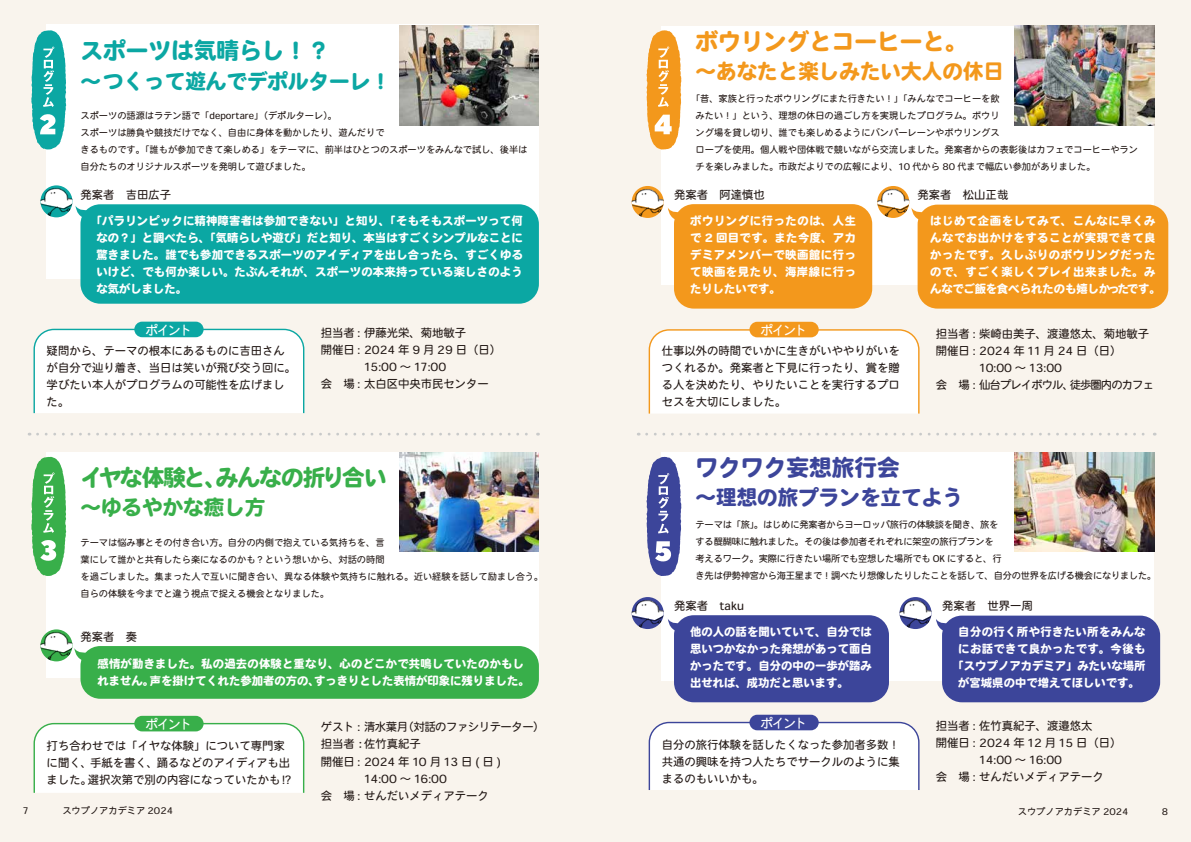
<style>
.page{position:relative;width:1191px;height:842px;background:#f9f4ed}
.page>*{position:absolute;margin:0;border:0;box-sizing:border-box;transform-origin:0 0}
.t1{font:22.7px "Heisei Maru Go Std W8";letter-spacing:-.04em;color:#38af4a}
.t2{font:22.7px "Heisei Maru Go Std W8";color:#f3981c}
.t3{font:22.7px "Heisei Maru Go Std W8";color:#0ba7a3}
.t4{font:22.7px "Heisei Maru Go Std W8";color:#3c459a}
.t5{font:20.6px "Heisei Maru Go Std W8";color:#0ba7a3}
.t6{font:20.6px "Heisei Maru Go Std W8";color:#f3981c}
.t7{font:20.6px "Heisei Maru Go Std W8";color:#3c459a}
.t8{font:20.6px "Heisei Maru Go Std W8";color:#38af4a}
.t9{font:12.8px "Heisei Maru Go Std W4";letter-spacing:-.1em;color:#fff}
.t10{font:11.3px/17px "Heisei Maru Go Std W4";color:#221815}
.t11{font:11.3px/17px "Heisei Maru Go Std W8";letter-spacing:.02em;color:#fff;text-align:justify}
.t12{font:11.3px/17px "Heisei Maru Go Std W8";letter-spacing:.05em;color:#fff}
.t13{font:11.3px/17px "Heisei Maru Go Std W8";color:#fff}
.t14{font:11.3px "Heisei Maru Go Std W4";letter-spacing:-.08em;color:#221815}
.t15{font:11.3px "Heisei Maru Go Std W4";letter-spacing:-.04em;color:#221815}
.t16{font:9.2px/17px "Heisei Maru Go Std W4";color:#221815}
.t17{font:9.2px/17px "Heisei Maru Go Std W4";letter-spacing:-.02em;color:#221815}
</style>
<div class="page">
<div style="left:47px;top:25px;width:492px;height:254px;background:#fff"></div>
<div style="left:47px;top:452px;width:492px;height:226px;background:#fff"></div>
<div style="left:662px;top:26px;width:492px;height:259px;background:#fff"></div>
<div style="left:662px;top:452px;width:492px;height:229px;background:#fff"></div>
<div style="left:749px;top:322px;width:69px;height:15px;background:#f3981c;border-radius:8px"></div>
<div style="left:80px;top:204px;width:459px;height:100px;background:#0ba7a3;border-radius:20px"></div>
<div style="left:674px;top:204px;width:198px;height:105px;background:#f3981c;border-radius:20px"></div>
<div style="left:674px;top:615px;width:215px;height:87px;background:#3c459a;border-radius:20px"></div>
<div style="left:917px;top:205px;width:251px;height:104px;background:#f3981c;border-radius:20px"></div>
<div style="left:942px;top:616px;width:218px;height:86px;background:#3c459a;border-radius:20px"></div>
<div style="left:80px;top:646px;width:459px;height:53px;background:#38af4a;border-radius:20px"></div>
<div style="left:33px;top:328px;width:272px;height:86px;background:#fff"></div>
<svg style="left:648px;top:328px;width:272px;height:86px;background:#fef9f3"></svg>
<div style="left:648px;top:721px;width:272px;height:69px;background:#fff"></div>
<div style="left:33px;top:722px;width:272px;height:71px;background:#fff"></div>
<img style="left:399px;top:26px;width:140px;height:99px">
<img style="left:1014px;top:26px;width:140px;height:99px">
<img style="left:1014px;top:452px;width:140px;height:100px">
<img style="left:399px;top:452px;width:140px;height:100px">
<svg style="left:38px;top:433px;width:500px;height:2px"></svg>
<svg style="left:646px;top:433px;width:509px;height:2px"></svg>
<svg style="left:31px;top:30px;width:35px;height:120px"></svg>
<svg style="left:31px;top:457px;width:35px;height:119px"></svg>
<svg style="left:646px;top:457px;width:35px;height:119px"></svg>
<svg style="left:646px;top:30px;width:35px;height:120px"></svg>
<svg style="left:43px;top:188px;width:45px;height:31px"></svg>
<img style="left:40px;top:185px;width:32px;height:32px;border-radius:16px">
<svg style="left:43px;top:632px;width:44px;height:29px"></svg>
<img style="left:40px;top:629px;width:32px;height:32px;border-radius:16px">
<svg style="left:642px;top:599px;width:38px;height:33px"></svg>
<svg style="left:642px;top:188px;width:38px;height:33px"></svg>
<svg style="left:910px;top:599px;width:38px;height:33px"></svg>
<svg style="left:877px;top:188px;width:46px;height:33px"></svg>
<img style="left:631px;top:597px;width:32px;height:32px;border-radius:16px">
<img style="left:631px;top:186px;width:32px;height:32px;border-radius:16px">
<img style="left:899px;top:597px;width:32px;height:32px;border-radius:16px">
<img style="left:877px;top:186px;width:32px;height:32px;border-radius:16px">
<div style="left:749px;top:715px;width:69px;height:15px;background:#3c459a;border-radius:8px"></div>
<div style="left:134px;top:716px;width:70px;height:15px;background:#38af4a;border-radius:8px"></div>
<div style="left:134px;top:322px;width:70px;height:15px;background:#0ba7a3;border-radius:8px"></div>
<h1 class="t3" style="left:80px;top:38px;width:251px">スポーツは気晴らし！？</h1>
<h2 class="t5" style="left:80px;top:69px;width:312px">～つくって遊んでデポルターレ！</h2>
<p class="t16" style="left:80px;top:107px;width:448px">スポーツの語源はラテン語で「deportare」（デポルターレ）。<br>スポーツは勝負や競技だけでなく、自由に身体を動かしたり、遊んだりで<br>きるものです。「誰もが参加できて楽しめる」をテーマに、前半はひとつのスポーツをみんなで試し、後半は自分たちのオリジナルスポーツを発明して遊びました。</p>
<h1 class="t2" style="left:695px;top:29px;width:274px">ボウリングとコーヒーと。</h1>
<h2 class="t6" style="left:695px;top:60px;width:310px">～あなたと楽しみたい大人の休日</h2>
<p class="t16" style="left:695px;top:90px;width:444px;text-indent:-5px">「昔、家族と行ったボウリングにまた行きたい！」「みんなでコーヒーを飲<br>みたい！」という、理想の休日の過ごし方を実現したプログラム。ボウリ<br>ング場を貸し切り、誰でも楽しめるようにバンパーレーンやボウリングス<br>ロープを使用。個人戦や団体戦で競いながら交流しました。発案者からの表彰後はカフェでコーヒーやランチを楽しみました。市政だよりでの広報により、10 代から 80 代まで幅広い参加がありました。</p>
<p class="t10" style="left:80px;top:186px;width:92px">発案者　吉田広子</p>
<p class="t10" style="left:674px;top:187px;width:92px">発案者　阿達慎也</p>
<p class="t10" style="left:917px;top:187px;width:92px">発案者　松山正哉</p>
<p class="t11" style="left:96px;top:212px;width:428px;text-indent:-6px">「パラリンピックに精神障害者は参加できない」と知り、「そもそもスポーツって何なの？」と調べたら、「気晴らしや遊び」だと知り、本当はすごくシンプルなことに驚きました。誰でも参加できるスポーツのアイディアを出し合ったら、すごくゆるいけど、でも何か楽しい。たぶんそれが、スポーツの本来持っている楽しさのような気がしました。</p>
<p class="t11" style="left:690px;top:213px;width:167px">ボウリングに行ったのは、人生で 2 回目です。また今度、アカデミアメンバーで映画館に行って映画を見たり、海岸線に行ったりしたいです。</p>
<p class="t12" style="left:930px;top:213px;width:232px">はじめて企画をしてみて、こんなに早くみんなでお出かけをすることが実現できて良かったです。久しぶりのボウリングだったので、すごく楽しくプレイ出来ました。みんなでご飯を食べられたのも嬉しかったです。</p>
<p class="t9" style="left:145px;top:321px;width:49px">ポイント</p>
<p class="t9" style="left:760px;top:321px;width:49px">ポイント</p>
<p class="t10" style="left:321px;top:325px;width:147px">担当者 : 伊藤光栄、菊地敏子</p>
<p class="t10" style="left:321px;top:342px;width:182px">開催日 : 2024 年 9 月 29 日（日）</p>
<p class="t10" style="left:364px;top:359px;width:84px">15:00 ～ 17:00</p>
<p class="t10" style="left:321px;top:376px;width:170px">会　場 : 太白区中央市民センター</p>
<p class="t10" style="left:47px;top:342px;width:251px">疑問から、テーマの根本にあるものに吉田さんが自分で辿り着き、当日は笑いが飛び交う回に。学びたい本人がプログラムの可能性を広げました。</p>
<p class="t10" style="left:662px;top:342px;width:240px;text-align:justify">仕事以外の時間でいかに生きがいややりがいをつくれるか。発案者と下見に行ったり、賞を贈る人を決めたり、やりたいことを実行するプロセスを大切にしました。</p>
<p class="t10" style="left:936px;top:325px;width:215px">担当者 : 柴崎由美子、渡邉悠太、菊地敏子</p>
<p class="t10" style="left:936px;top:342px;width:187px">開催日 : 2024 年 11 月 24 日（日）</p>
<p class="t10" style="left:979px;top:359px;width:84px">10:00 ～ 13:00</p>
<p class="t14" style="left:936px;top:377px;width:220px">会　場 : 仙台プレイボウル、徒歩圏内のカフェ</p>
<h1 class="t1" style="left:80px;top:465px;width:308px">イヤな体験と、みんなの折り合い</h1>
<h2 class="t8" style="left:80px;top:496px;width:186px">～ゆるやかな癒し方</h2>
<p class="t16" style="left:80px;top:534px;width:464px">テーマは悩み事とその付き合い方。自分の内側で抱えている気持ちを、言<br>葉にして誰かと共有したら楽になるのかも？という想いから、対話の時間<br>を過ごしました。集まった人で互いに聞き合い、異なる体験や気持ちに触れる。近い経験を話して励まし合う。自らの体験を今までと違う視点で捉える機会となりました。</p>
<p class="t10" style="left:80px;top:628px;width:58px">発案者　奏</p>
<p class="t13" style="left:98px;top:655px;width:434px">感情が動きました。私の過去の体験と重なり、心のどこかで共鳴していたのかもしれません。声を掛けてくれた参加者の方の、すっきりとした表情が印象に残りました。</p>
<h1 class="t4" style="left:695px;top:455px;width:206px">ワクワク妄想旅行会</h1>
<h2 class="t7" style="left:695px;top:486px;width:269px">～理想の旅プランを立てよう</h2>
<p class="t17" style="left:695px;top:516px;width:462px">テーマは「旅」。はじめに発案者からヨーロッパ旅行の体験談を聞き、旅を<br>する醍醐味に触れました。その後は参加者それぞれに架空の旅行プランを<br>考えるワーク。実際に行きたい場所でも空想した場所でも OK にすると、行<br>き先は伊勢神宮から海王星まで！調べたり想像したりしたことを話して、自分の世界を広げる機会になりました。</p>
<p class="t10" style="left:674px;top:598px;width:72px">発案者　taku</p>
<p class="t11" style="left:690px;top:624px;width:183px">他の人の話を聞いていて、自分では思いつかなかった発想があって面白かったです。自分の中の一歩が踏み出せれば、成功だと思います。</p>
<p class="t10" style="left:942px;top:598px;width:92px">発案者　世界一周</p>
<p class="t11" style="left:952px;top:624px;width:194px;text-align:center">自分の行く所や行きたい所をみんなにお話できて良かったです。今後も「スウプノアカデミア」みたいな場所が宮城県の中で増えてほしいです。</p>
<p class="t9" style="left:145px;top:715px;width:49px">ポイント</p>
<p class="t9" style="left:760px;top:714px;width:49px">ポイント</p>
<p class="t15" style="left:321px;top:720px;width:225px">ゲスト : 清水葉月（対話のファシリテーター）</p>
<p class="t10" style="left:364px;top:736px;width:58px">佐竹真紀子</p>
<p class="t10" style="left:321px;top:753px;width:182px">開催日 :2024年10月13日(日)</p>
<p class="t10" style="left:364px;top:770px;width:84px">14:00 ～ 16:00</p>
<p class="t10" style="left:321px;top:787px;width:170px">会　場 : せんだいメディアテーク</p>
<p class="t10" style="left:321px;top:736px;width:47px">担当者：</p>
<p class="t10" style="left:662px;top:736px;width:240px;text-align:justify">自分の旅行体験を話したくなった参加者多数！共通の興味を持つ人たちでサークルのように集まるのもいいかも。</p>
<p class="t10" style="left:47px;top:738px;width:246px">打ち合わせでは「イヤな体験」について専門家に聞く、手紙を書く、踊るなどのアイディアも出ました。選択次第で別の内容になっていたかも !?</p>
<p class="t10" style="left:936px;top:718px;width:158px">担当者 : 佐竹真紀子、渡邉悠太</p>
<p class="t10" style="left:936px;top:735px;width:187px">開催日 : 2024 年 12 月 15 日（日）</p>
<p class="t10" style="left:979px;top:752px;width:84px">14:00 ～ 16:00</p>
<p class="t10" style="left:936px;top:769px;width:170px">会　場 : せんだいメディアテーク</p>
<p class="t16" style="left:23px;top:802px;width:7px">7</p>
<p class="t16" style="left:62px;top:802px;width:112px">スウプノアカデミア 2024</p>
<p class="t16" style="left:1018px;top:803px;width:112px">スウプノアカデミア 2024</p>
<p class="t16" style="left:1162px;top:803px;width:8px">8</p>
</div>
